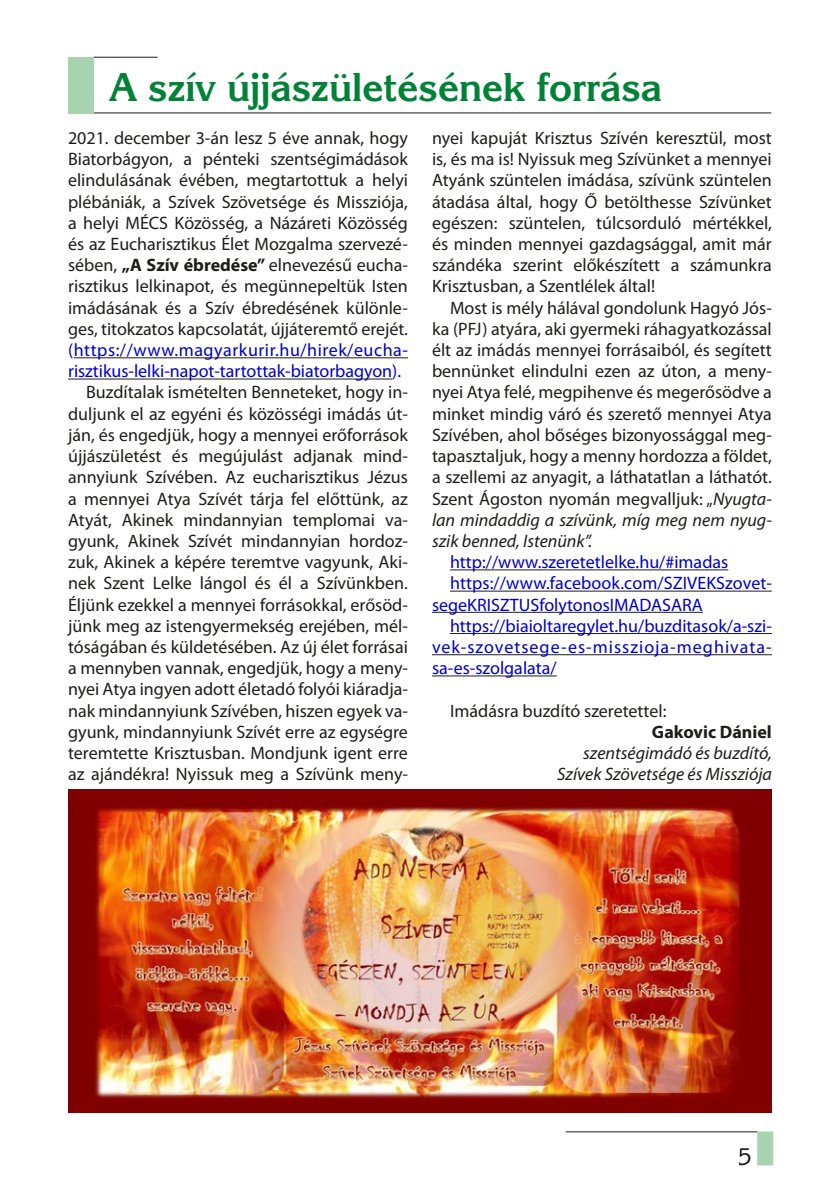
<style>
.page{position:relative;width:840px;height:1191px;background:#fff}
.page>*{position:absolute;margin:0;border:0;box-sizing:border-box;transform-origin:0 0}
.t1{font:40px "Korinna HU Bold";color:#008237}
.t2{font:24px "Korinna HU";color:#1d1d1b}
.t3{font:18px/21.2px "Myriad Pro";color:#1d1d1b;text-align:justify}
.t4{font:18px/21.2px "Myriad Pro";color:#0000c8}
.t5{font:italic 18px/21.2px "Myriad Pro";color:#1d1d1b;text-align:right}
.t6{font:18px "Myriad Pro";letter-spacing:.055em;color:#0000c8}
.t7{font:700 18px "Myriad Pro";color:#1d1d1b}
.s1{font-weight:700}
.s2{font-style:italic}
</style>
<div class="page">
<hr style="left:565px;top:1131px;width:191px;height:1px;background:#1d1d1b">
<div style="left:756px;top:1131px;width:16px;height:34px;background:#a8d3af"></div>
<hr style="left:74px;top:357px;width:334px;height:1px;background:#1d1d1b">
<hr style="left:68px;top:378px;width:324px;height:1px;background:#1d1d1b">
<hr style="left:450px;top:569px;width:278px;height:1px;background:#1d1d1b">
<hr style="left:450px;top:590px;width:321px;height:1px;background:#1d1d1b">
<hr style="left:432px;top:612px;width:270px;height:1px;background:#1d1d1b">
<hr style="left:450px;top:633px;width:321px;height:1px;background:#1d1d1b">
<hr style="left:432px;top:654px;width:339px;height:1px;background:#1d1d1b">
<hr style="left:432px;top:675px;width:124px;height:1px;background:#1d1d1b">
<hr style="left:93px;top:57px;width:64px;height:1px;background:#1d1d1b">
<hr style="left:93px;top:112px;width:677px;height:1px;background:#1d1d1b">
<div style="left:68px;top:57px;width:25px;height:56px;background:#a8d3af"></div>
<img style="left:68px;top:789px;width:703px;height:323px">
<h1 class="t1" style="left:110px;top:62px;width:553px">A szív újjászületésének forrása</h1>
<p class="t3" style="left:68px;top:127px;width:341px">2021. december 3-án lesz 5 éve annak, hogy Biatorbágyon, a pénteki szentségimádások elindulásának évében, megtartottuk a helyi plébániák, a Szívek Szövetsége és Missziója, a helyi MÉCS Közösség, a Názáreti Közösség és az Eucharisztikus Élet Mozgalma szervezé&shy;sében, <span class="s1">„A Szív ébredése”</span> elnevezésű eucha&shy;risztikus lelkinapot, és megünnepeltük Isten imádásának és a Szív ébredésének különle&shy;ges, titokzatos kapcsolatát, újjáteremtő erejét.</p>
<p class="t4" style="left:68px;top:339px;width:341px">(https://www.magyarkurir.hu/hirek/eucha&shy;risztikus-lelki-napot-tartottak-biatorbagyon).</p>
<p class="t3" style="left:68px;top:381px;width:341px;text-indent:18px">Buzdítalak ismételten Benneteket, hogy in&shy;duljunk el az egyéni és közösségi imádás út&shy;ján, és engedjük, hogy a mennyei erőforrások újjászületést és megújulást adjanak mind&shy;annyiunk Szívében. Az eucharisztikus Jézus a mennyei Atya Szívét tárja fel előttünk, az Atyát, Akinek mindannyian templomai va&shy;gyunk, Akinek Szívét mindannyian hordoz&shy;zuk, Akinek a képére teremtve vagyunk, Aki&shy;nek Szent Lelke lángol és él a Szívünkben.<br>Éljünk ezekkel a mennyei forrásokkal, erősöd&shy;jünk meg az istengyermekség erejében, mél&shy;tóságában és küldetésében. Az új élet forrásai a mennyben vannak, engedjük, hogy a men - nyei Atya ingyen adott életadó folyói kiáradja&shy;nak mindannyiunk Szívében, hiszen egyek va&shy;gyunk, mindannyiunk Szívét erre az egységre teremtette Krisztusban. Mondjunk igent erre az ajándékra! Nyissuk meg a Szívünk men -</p>
<p class="t3" style="left:432px;top:127px;width:341px">nyei kapuját Krisztus Szívén keresztül, most is, és ma is! Nyissuk meg Szívünket a mennyei Atyánk szüntelen imádása, szívünk szüntelen átadása által, hogy Ő betölthesse Szívünket egészen: szüntelen, túlcsorduló mértékkel, és minden mennyei gazdagsággal, amit már szándéka szerint előkészített a számunkra Krisztusban, a Szentlélek által!</p>
<p class="t3" style="left:432px;top:297px;width:341px;text-indent:18px">Most is mély hálával gondolunk Hagyó Jós&shy;ka (PFJ) atyára, aki gyermeki ráhagyatkozással élt az imádás mennyei forrásaiból, és segített bennünket elindulni ezen az úton, a men - nyei Atya felé, megpihenve és megerősödve a minket mindig váró és szerető mennyei Atya Szívében, ahol bőséges bizonyossággal meg&shy;tapasztaljuk, hogy a menny hordozza a földet, a szellemi az anyagit, a láthatatlan a láthatót.<br>Szent Ágoston nyomán megvalljuk: „<span class="s2">Nyugta&shy;lan mindaddig a szívünk, míg meg nem nyug&shy;szik benned, Istenünk”.</span></p>
<p class="t4" style="left:450px;top:551px;width:279px">http://www.szeretetlelke.hu/#imadas</p>
<p class="t4" style="left:450px;top:572px;width:323px">https://www.facebook.com/SZIVEKSzovet-</p>
<p class="t4" style="left:432px;top:593px;width:272px">segeKRISZTUSfolytonosIMADASARA</p>
<p class="t4" style="left:450px;top:615px;width:323px">https://biaioltaregylet.hu/buzditasok/a-szi-</p>
<p class="t6" style="left:432px;top:636px;width:341px">vek-szovetsege-es-misszioja-meghivata-</p>
<p class="t4" style="left:432px;top:657px;width:126px">sa-es-szolgalata/</p>
<p class="t3" style="left:450px;top:699px;width:218px">Imádásra buzdító szeretettel:</p>
<p class="t7" style="left:651px;top:720px;width:121px">Gakovic Dániel</p>
<p class="t5" style="left:557px;top:742px;width:216px">szentségimádó és buzdító,<br>Szívek Szövetsége és Missziója</p>
<h2 class="t2" style="left:738px;top:1142px;width:15px">5</h2>
</div>
